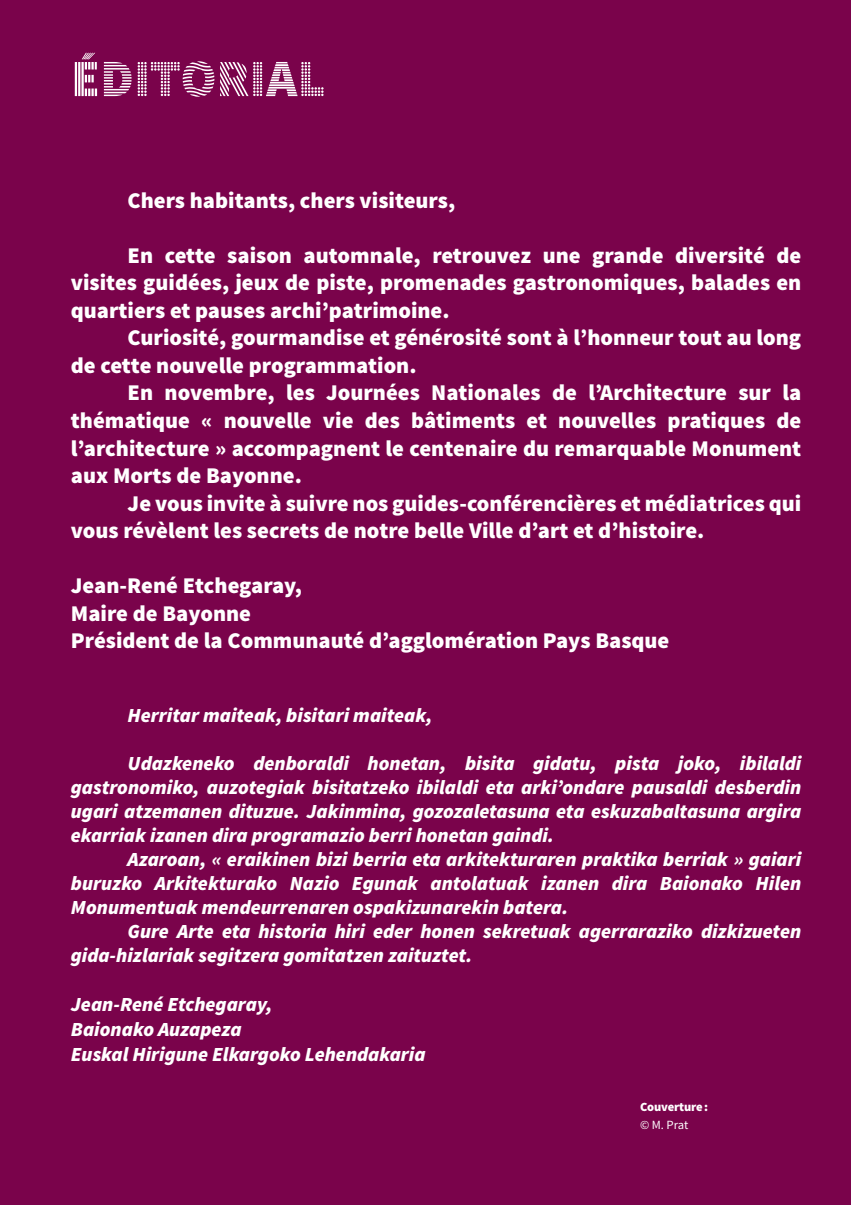
<style>
.page{position:relative;width:851px;height:1205px;background:#fff}
.page>*{position:absolute;margin:0;border:0;box-sizing:border-box;transform-origin:0 0}
.t1{font:52.5px "Source Sans Pro DISPLAY";color:#fff}
.t2{font:900 22.5px/27.5px "Source Sans Pro";color:#fff}
.t3{font:italic 900 20px/24px "Source Sans Pro";color:#fff;text-align:justify}
.t4{font:900 12.5px "Source Sans Pro";letter-spacing:-.01em;color:#fff}
.t5{font:12.5px "Source Sans Pro";color:#fff}
</style>
<div class="page">
<div style="left:0;top:0;width:850px;height:1205px;background:#7a034b"></div>
<h1 class="t1" style="left:71px;top:51px;width:255px">éDITORIAL</h1>
<p class="t2" style="left:128px;top:188px;width:329px">Chers habitants, chers visiteurs,</p>
<p class="t2" style="left:71px;top:243px;width:731px;text-align:justify;text-indent:57px">En cette saison automnale, retrouvez une grande diversité de visites guidées, jeux de piste, promenades gastronomiques, balades en quartiers et pauses archi’patrimoine.</p>
<p class="t2" style="left:71px;top:325px;width:731px;text-indent:57px">Curiosité, gourmandise et générosité sont à l’honneur tout au long de cette nouvelle programmation.</p>
<p class="t2" style="left:71px;top:380px;width:731px;text-align:justify;text-indent:57px">En novembre, les Journées Nationales de l’Architecture sur la thématique « nouvelle vie des bâtiments et nouvelles pratiques de l’architecture » accompagnent le centenaire du remarquable Monument aux Morts de Bayonne.</p>
<p class="t2" style="left:71px;top:490px;width:731px;text-indent:57px">Je vous invite à suivre nos guides-conférencières et médiatrices qui vous révèlent les secrets de notre belle Ville d’art et d’histoire.</p>
<p class="t2" style="left:71px;top:573px;width:600px">Jean-René Etchegaray,<br>Maire de Bayonne<br>Président de la Communauté d’agglomération Pays Basque</p>
<p class="t3" style="left:128px;top:703px;width:306px">Herritar maiteak, bisitari maiteak,</p>
<p class="t3" style="left:71px;top:751px;width:732px;text-indent:57px">Udazkeneko denboraldi honetan, bisita gidatu, pista joko, ibilaldi gastronomiko, auzotegiak bisitatzeko ibilaldi eta arki’ondare pausaldi desberdin ugari atzemanen dituzue. Jakinmina, gozozaletasuna eta eskuzabaltasuna argira ekarriak izanen dira programazio berri honetan gaindi.</p>
<p class="t3" style="left:71px;top:847px;width:732px;text-indent:57px">Azaroan, « eraikinen bizi berria eta arkitekturaren praktika berriak » gaiari buruzko Arkitekturako Nazio Egunak antolatuak izanen dira Baionako Hilen Monumentuak mendeurrenaren ospakizunarekin batera.</p>
<p class="t3" style="left:71px;top:919px;width:731px;text-indent:57px">Gure Arte eta historia hiri eder honen sekretuak agerraraziko dizkizueten gida-hizlariak segitzera gomitatzen zaituztet.</p>
<p class="t3" style="left:71px;top:992px;width:356px;line-height:25px;text-align:left">Jean-René Etchegaray,<br>Baionako Auzapeza<br>Euskal Hirigune Elkargoko Lehendakaria</p>
<p class="t4" style="left:640px;top:1099px;width:70px">Couverture:</p>
<p class="t5" style="left:640px;top:1117px;width:50px">© M. Prat</p>
</div>
